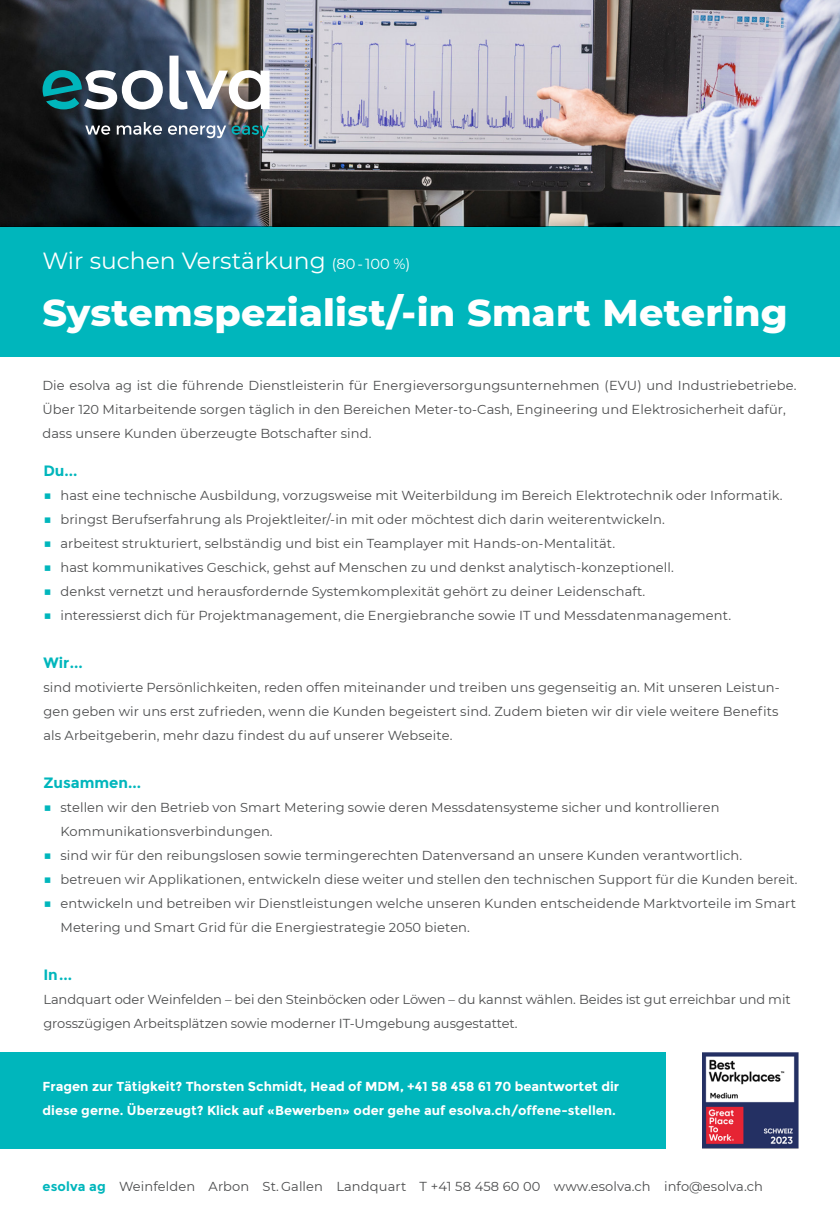
<style>
.page{position:relative;width:840px;height:1219px;background:#fff}
.page>*{position:absolute;margin:0;border:0;box-sizing:border-box;transform-origin:0 0}
.t1{font:800 38px "Montserrat";letter-spacing:.005em;color:#fff}
.t2{font:23.4px "Montserrat";color:#fff}
.t3{font:700 15px "Montserrat";color:#00b6bc}
.t4{font:13px/24px "Montserrat";letter-spacing:.01em;color:#4b4c4d}
.t5{font:700 13px/24px "Montserrat";color:#fff}
.s1{font-size:14.6px}
.s2{font-size:14px;color:#00b6bc}
.s3{font-weight:700;color:#00b6bc}
</style>
<div class="page">
<img style="left:0;top:0;width:839px;height:226px">
<div style="left:0;top:226px;width:839px;height:131px;background:#00b6bc"></div>
<svg style="left:43px;top:70px;width:120px;height:40px"></svg>
<svg style="left:169px;top:56px;width:100px;height:54px"></svg>
<svg style="left:85px;top:125px;width:25px;height:10px"></svg>
<svg style="left:117px;top:122px;width:45px;height:13px"></svg>
<svg style="left:168px;top:125px;width:101px;height:13px"></svg>
<div style="left:0;top:1052px;width:665px;height:97px;background:#00b6bc"></div>
<img style="left:702px;top:1052px;width:95px;height:97px">
<h2 class="t2" style="left:42px;top:245px;width:369px">Wir suchen Verstärkung <span class="s1">(80 - 100 %)</span></h2>
<h1 class="t1" style="left:42px;top:285px;width:746px">Systemspezialist/-in Smart Metering</h1>
<p class="t4" style="left:42px;top:373px;width:755px">Die esolva ag ist die führende Dienstleisterin für Energieversorgungsunternehmen (EVU) und Industriebetriebe.<br>Über 120 Mitarbeitende sorgen täglich in den Bereichen Meter-to-Cash, Engineering und Elektrosicherheit dafür, dass unsere Kunden überzeugte Botschafter sind.</p>
<p class="t3" style="left:43px;top:461px;width:36px">Du...</p>
<p class="t4" style="left:43px;top:482px;width:740px"><span class="s2">■</span> hast eine technische Ausbildung, vorzugsweise mit Weiterbildung im Bereich Elektrotechnik oder Informatik.</p>
<p class="t4" style="left:43px;top:506px;width:622px"><span class="s2">■</span> bringst Berufserfahrung als Projektleiter/-in mit oder möchtest dich darin weiterentwickeln.</p>
<p class="t4" style="left:43px;top:530px;width:573px"><span class="s2">■</span> arbeitest strukturiert, selbständig und bist ein Teamplayer mit Hands-on-Mentalität.</p>
<p class="t4" style="left:43px;top:554px;width:631px"><span class="s2">■</span> hast kommunikatives Geschick, gehst auf Menschen zu und denkst analytisch-konzeptionell.</p>
<p class="t4" style="left:43px;top:578px;width:603px"><span class="s2">■</span> denkst vernetzt und herausfordernde Systemkomplexität gehört zu deiner Leidenschaft.</p>
<p class="t4" style="left:43px;top:602px;width:688px"><span class="s2">■</span> interessierst dich für Projektmanagement, die Energiebranche sowie IT und Messdatenmanagement.</p>
<p class="t3" style="left:43px;top:653px;width:41px">Wir...</p>
<p class="t4" style="left:43px;top:674px;width:737px;text-align:justify">sind motivierte Persönlichkeiten, reden offen miteinander und treiben uns gegenseitig an. Mit unseren Leistun&shy;gen geben wir uns erst zufrieden, wenn die Kunden begeistert sind. Zudem bieten wir dir viele weitere Benefits als Arbeitgeberin, mehr dazu findest du auf unserer Webseite.</p>
<p class="t3" style="left:43px;top:773px;width:99px">Zusammen...</p>
<p class="t4" style="left:60px;top:794px;width:660px;text-indent:-17px"><span class="s2">■</span> stellen wir den Betrieb von Smart Metering sowie deren Messdatensysteme sicher und kontrollieren<br>Kommunikationsverbindungen.</p>
<p class="t4" style="left:43px;top:842px;width:700px"><span class="s2">■</span> sind wir für den reibungslosen sowie termingerechten Datenversand an unsere Kunden verantwortlich.</p>
<p class="t4" style="left:43px;top:866px;width:755px"><span class="s2">■</span> betreuen wir Applikationen, entwickeln diese weiter und stellen den technischen Support für die Kunden bereit.</p>
<p class="t4" style="left:60px;top:890px;width:736px;text-indent:-17px"><span class="s2">■</span> entwickeln und betreiben wir Dienstleistungen welche unseren Kunden entscheidende Marktvorteile im Smart<br>Metering und Smart Grid für die Energiestrategie 2050 bieten.</p>
<p class="t3" style="left:43px;top:965px;width:30px">In...</p>
<p class="t4" style="left:43px;top:986px;width:748px">Landquart oder Weinfelden – bei den Steinböcken oder Löwen – du kannst wählen. Beides ist gut erreichbar und mit grosszügigen Arbeitsplätzen sowie moderner IT-Umgebung ausgestattet.</p>
<p class="t5" style="left:43px;top:1074px;width:578px">Fragen zur Tätigkeit? Thorsten Schmidt, Head of MDM, +41 58 458 61 70 beantwortet dir diese gerne. Überzeugt? Klick auf «Bewerben» oder gehe auf esolva.ch/offene-stellen.</p>
<p class="t4" style="left:43px;top:1173px;width:721px"><span class="s3">esolva ag</span> Weinfelden Arbon St. Gallen Landquart T +41 58 458 60 00 www.esolva.ch info@esolva.ch</p>
</div>
